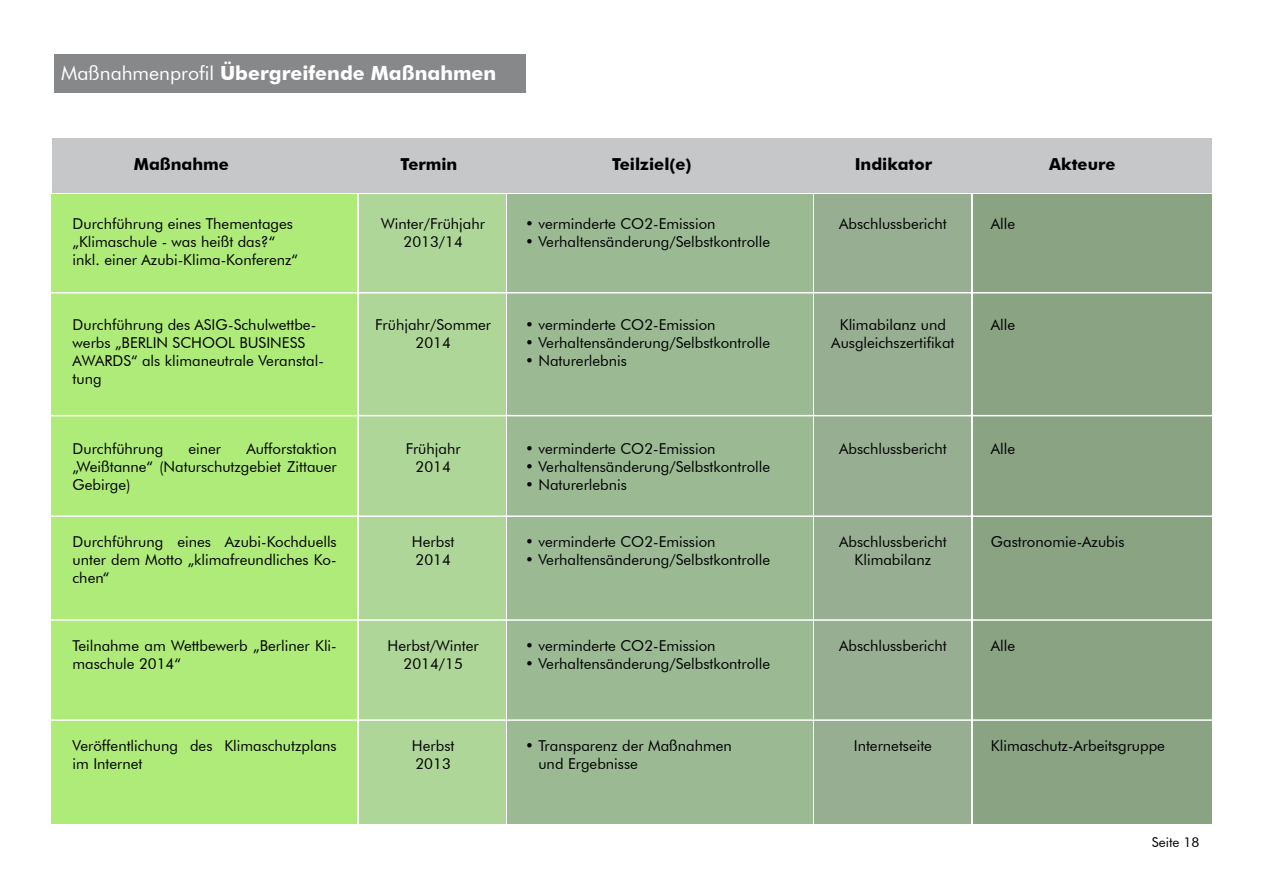
<style>
.page{position:relative;width:1263px;height:893px;background:#fff}
.page>*{position:absolute;margin:0;border:0;box-sizing:border-box;transform-origin:0 0}
.t1{font:700 19.5px "Futura BT";color:#fff}
.t2{font:700 16.5px "Futura BT";color:#000}
.t3{font:15px/18px "Futura BT";color:#000}
.t4{font:13.5px "Futura BT";color:#000}
.s1{font-weight:400}
</style>
<div class="page">
<div style="left:52px;top:194px;width:305px;height:630px;background:#afeb79"></div>
<div style="left:359px;top:194px;width:146px;height:630px;background:#afd699"></div>
<div style="left:508px;top:194px;width:305px;height:630px;background:#9bba94"></div>
<div style="left:815px;top:194px;width:156px;height:630px;background:#98ae92"></div>
<div style="left:973px;top:194px;width:239px;height:630px;background:#89a383"></div>
<div style="left:54px;top:54px;width:471px;height:39px;background:#87888a"></div>
<div style="left:53px;top:138px;width:1159px;height:55px;background:#c6c7c8"></div>
<hr style="left:39px;top:292px;width:1190px;height:1px;background:#fff">
<hr style="left:39px;top:415px;width:1190px;height:1px;background:#fff">
<hr style="left:39px;top:515px;width:1190px;height:2px;background:#fff">
<hr style="left:36px;top:619px;width:1190px;height:2px;background:#fff">
<hr style="left:36px;top:719px;width:1190px;height:2px;background:#fff">
<h1 class="t1" style="left:61px;top:61px;width:437px"><span class="s1">Maßnahmenprofil</span> Übergreifende Maßnahmen</h1>
<p class="t2" style="left:134px;top:154px;width:97px">Maßnahme</p>
<p class="t2" style="left:401px;top:154px;width:58px">Termin</p>
<p class="t2" style="left:612px;top:154px;width:81px">Teilziel(e)</p>
<p class="t2" style="left:855px;top:154px;width:79px">Indikator</p>
<p class="t2" style="left:1049px;top:154px;width:68px">Akteure</p>
<p class="t3" style="left:525px;top:214px;width:192px">• verminderte CO2-Emission</p>
<p class="t3" style="left:991px;top:214px;width:26px">Alle</p>
<p class="t3" style="left:525px;top:232px;width:247px">• Verhaltensänderung/Selbstkontrolle</p>
<p class="t3" style="left:73px;top:214px;width:227px">Durchführung eines Thementages „Klimaschule - was heißt das?“ inkl. einer Azubi-Klima-Konferenz“</p>
<p class="t3" style="left:381px;top:214px;width:105px;text-align:center">Winter/Frühjahr<br>2013/14</p>
<p class="t3" style="left:839px;top:214px;width:109px">Abschlussbericht</p>
<p class="t3" style="left:73px;top:315px;width:253px">Durchführung des ASIG-Schulwettbe&shy;werbs „BERLIN SCHOOL BUSINESS<br>AWARDS“ als klimaneutrale Veranstal&shy;tung</p>
<p class="t3" style="left:375px;top:315px;width:117px;text-align:center">Frühjahr/Sommer<br>2014</p>
<p class="t3" style="left:525px;top:315px;width:192px">• verminderte CO2-Emission</p>
<p class="t3" style="left:525px;top:333px;width:247px">• Verhaltensänderung/Selbstkontrolle</p>
<p class="t3" style="left:525px;top:351px;width:103px">• Naturerlebnis</p>
<p class="t3" style="left:831px;top:315px;width:125px;text-align:center">Klimabilanz und<br>Ausgleichszertifikat</p>
<p class="t3" style="left:991px;top:315px;width:26px">Alle</p>
<p class="t3" style="left:73px;top:439px;width:266px;text-align:justify;text-indent:174px">Aufforstaktion „Weißtanne“ (Naturschutzgebiet Zittauer Gebirge)</p>
<p class="t3" style="left:73px;top:439px;width:92px">Durchführung</p>
<p class="t3" style="left:188px;top:439px;width:34px">einer</p>
<p class="t3" style="left:406px;top:439px;width:56px;text-align:center">Frühjahr<br>2014</p>
<p class="t3" style="left:525px;top:439px;width:192px">• verminderte CO2-Emission</p>
<p class="t3" style="left:525px;top:457px;width:247px">• Verhaltensänderung/Selbstkontrolle</p>
<p class="t3" style="left:525px;top:475px;width:103px">• Naturerlebnis</p>
<p class="t3" style="left:839px;top:439px;width:109px">Abschlussbericht</p>
<p class="t3" style="left:991px;top:439px;width:26px">Alle</p>
<p class="t3" style="left:73px;top:533px;width:266px;text-align:justify">Durchführung eines Azubi-Kochduells unter dem Motto „klimafreundliches Ko&shy;chen“</p>
<p class="t3" style="left:412px;top:533px;width:44px">Herbst<br>2014</p>
<p class="t3" style="left:525px;top:532px;width:192px">• verminderte CO2-Emission</p>
<p class="t3" style="left:525px;top:550px;width:247px">• Verhaltensänderung/Selbstkontrolle</p>
<p class="t3" style="left:839px;top:533px;width:109px;text-align:center">Abschlussbericht<br>Klimabilanz</p>
<p class="t3" style="left:991px;top:533px;width:135px">Gastronomie-Azubis</p>
<p class="t3" style="left:73px;top:636px;width:266px">Teilnahme am Wettbewerb „Berliner Kli&shy;maschule 2014“</p>
<p class="t3" style="left:388px;top:636px;width:93px;text-align:center">Herbst/Winter<br>2014/15</p>
<p class="t3" style="left:525px;top:636px;width:192px">• verminderte CO2-Emission</p>
<p class="t3" style="left:525px;top:654px;width:247px">• Verhaltensänderung/Selbstkontrolle</p>
<p class="t3" style="left:839px;top:636px;width:109px">Abschlussbericht</p>
<p class="t3" style="left:991px;top:636px;width:26px">Alle</p>
<p class="t3" style="left:73px;top:736px;width:266px">Veröffentlichung des Klimaschutzplans im Internet</p>
<p class="t3" style="left:412px;top:736px;width:44px">Herbst<br>2013</p>
<p class="t3" style="left:538px;top:736px;width:195px;text-indent:-13px">• Transparenz der Maßnahmen und Ergebnisse</p>
<p class="t3" style="left:854px;top:736px;width:80px">Internetseite</p>
<p class="t3" style="left:991px;top:736px;width:176px">Klimaschutz-Arbeitsgruppe</p>
<p class="t4" style="left:1152px;top:834px;width:49px">Seite 18</p>
</div>
